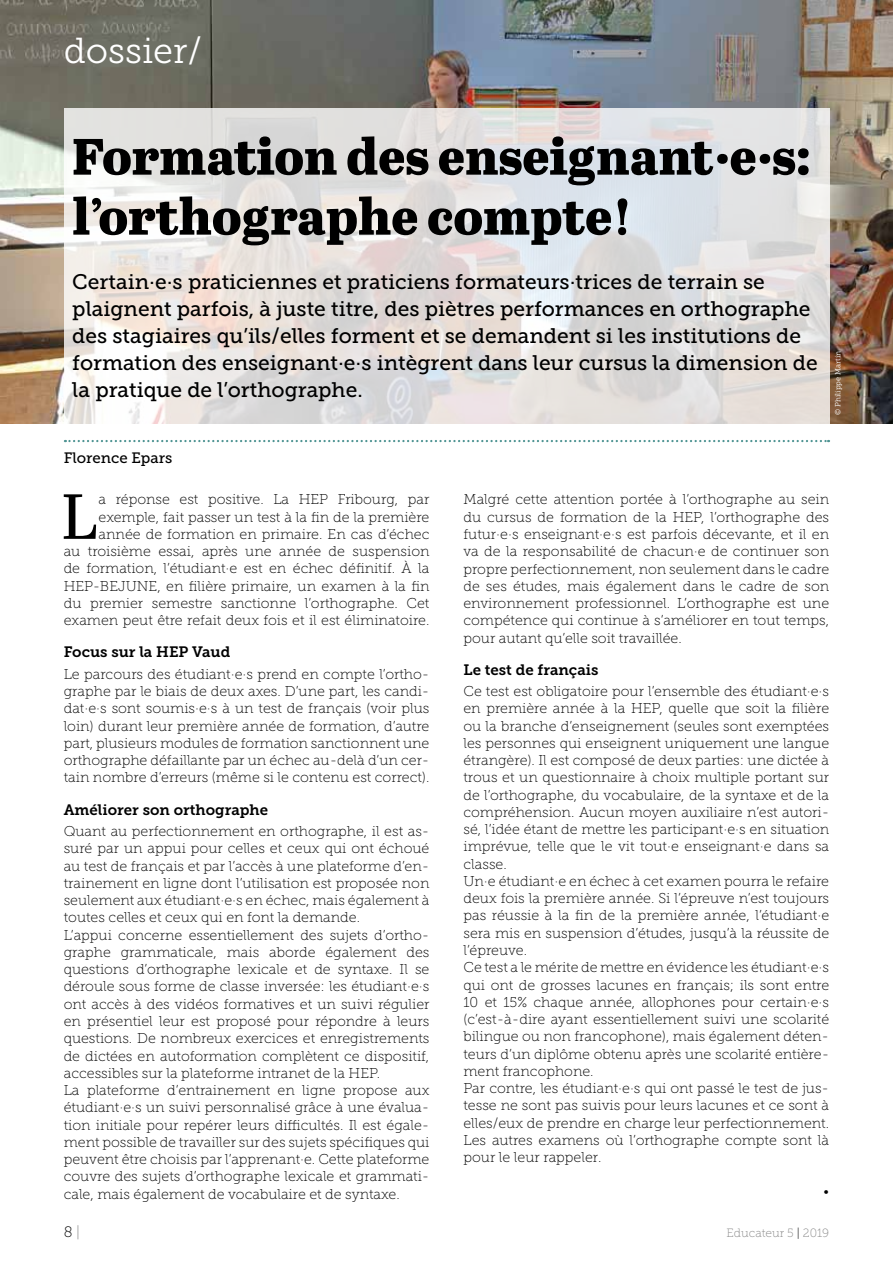
<style>
.page{position:relative;width:893px;height:1263px;background:#fff}
.page>*{position:absolute;margin:0;border:0;box-sizing:border-box;transform-origin:0 0}
.t1{font:63.6px "Abril Text";color:#000}
.t2{font:800 51px/60px "Abril Text";color:#000}
.t3{font:36px "Museo Slab 300";color:#fff}
.t4{font:21px/27px "Museo Slab 500";color:#000}
.t5{font:15px "Museo Slab 700";color:#000}
.t6{font:15px "Museo Slab 500";color:#000}
.t7{font:15px "Museo Slab 100";color:#000}
.t8{font:14.25px/17.2px "Museo Slab 100";color:#000;text-align:justify}
.t9{font:12px "Museo Slab 100";color:#878787}
.t10{font:7.5px "Museo Slab 300";color:#fff}
.s1{color:#878787}
.s2{color:#000}
</style>
<div class="page">
<svg style="left:65px;top:440px;width:764px;height:2px"></svg>
<img style="left:0;top:0;width:893px;height:423px">
<svg style="left:64px;top:108px;width:765px;height:316px;background:#e3e1e0"></svg>
<h3 class="t3" style="left:64px;top:31px;width:140px">dossier/</h3>
<h2 class="t2" style="left:72px;top:124px;width:740px">Formation des enseignant·e·s: l’orthographe compte!</h2>
<p class="t4" style="left:72px;top:268px;width:747px">Certain·e·s praticiennes et praticiens formateurs·trices de terrain se plaignent parfois, à juste titre, des piètres performances en orthographe des stagiaires qu’ils/elles forment et se demandent si les institutions de formation des enseignant·e·s intègrent dans leur cursus la dimension de la pratique de l’orthographe.</p>
<p class="t6" style="left:64px;top:450px;width:110px">Florence Epars</p>
<p class="t10" style="left:834px;top:415px;width:65px;rotate:-90deg">© Philippe Martin</p>
<h1 class="t1" style="left:61px;top:470px;width:39px">L</h1>
<p class="t8" style="left:64px;top:491px;width:367px;text-align:right">a réponse est positive. La HEP Fribourg, par exemple, fait passer un test à la fin de la première année de formation en primaire. En cas d’échec<br>au troisième essai, après une année de suspension de formation, l’étudiant·e est en échec définitif. À la HEP-BEJUNE, en filière primaire, un examen à la fin du premier semestre sanctionne l’orthographe. Cet examen peut être refait deux fois et il est éliminatoire.</p>
<p class="t5" style="left:64px;top:644px;width:168px">Focus sur la HEP Vaud</p>
<p class="t8" style="left:64px;top:665px;width:367px">Le parcours des étudiant·e·s prend en compte l’ortho&shy;graphe par le biais de deux axes. D’une part, les candi&shy;dat·e·s sont soumis·e·s à un test de français (voir plus loin) durant leur première année de formation, d’autre part, plusieurs modules de formation sanctionnent une orthographe défaillante par un échec au-delà d’un cer&shy;tain nombre d’erreurs (même si le contenu est correct).</p>
<p class="t5" style="left:64px;top:801px;width:206px">Améliorer son orthographe</p>
<p class="t8" style="left:64px;top:823px;width:367px;text-align:left">Quant au perfectionnement en orthographe, il est as&shy;suré par un appui pour celles et ceux qui ont échoué au test de français et par l’accès à une plateforme d’en&shy;trainement en ligne dont l’utilisation est proposée non seulement aux étudiant·e·s en échec, mais également à toutes celles et ceux qui en font la demande.<br>L’appui concerne essentiellement des sujets d’ortho&shy;graphe grammaticale, mais aborde également des questions d’orthographe lexicale et de syntaxe. Il se déroule sous forme de classe inversée: les étudiant·e·s ont accès à des vidéos formatives et un suivi régulier en présentiel leur est proposé pour répondre à leurs questions. De nombreux exercices et enregistrements de dictées en autoformation complètent ce dispositif, accessibles sur la plateforme intranet de la HEP.<br>La plateforme d’entrainement en ligne propose aux étudiant·e·s un suivi personnalisé grâce à une évalua&shy;tion initiale pour repérer leurs difficultés. Il est égale&shy;ment possible de travailler sur des sujets spécifiques qui peuvent être choisis par l’apprenant·e. Cette plateforme couvre des sujets d’orthographe lexicale et grammati&shy;cale, mais également de vocabulaire et de syntaxe.</p>
<p class="t8" style="left:463px;top:491px;width:367px">Malgré cette attention portée à l’orthographe au sein du cursus de formation de la HEP, l’orthographe des futur·e·s enseignant·e·s est parfois décevante, et il en va de la responsabilité de chacun·e de continuer son propre perfectionnement, non seulement dans le cadre de ses études, mais également dans le cadre de son environnement professionnel. L’orthographe est une compétence qui continue à s’améliorer en tout temps, pour autant qu’elle soit travaillée.</p>
<p class="t5" style="left:463px;top:661px;width:136px">Le test de français</p>
<p class="t8" style="left:463px;top:683px;width:367px;text-align:left">Ce test est obligatoire pour l’ensemble des étudiant·e·s en première année à la HEP, quelle que soit la filière ou la branche d’enseignement (seules sont exemptées les personnes qui enseignent uniquement une langue étrangère). Il est composé de deux parties: une dictée à trous et un questionnaire à choix multiple portant sur de l’orthographe, du vocabulaire, de la syntaxe et de la compréhension. Aucun moyen auxiliaire n’est autori&shy;sé, l’idée étant de mettre les participant·e·s en situation imprévue, telle que le vit tout·e enseignant·e dans sa classe.<br>Un·e étudiant·e en échec à cet examen pourra le refaire deux fois la première année. Si l’épreuve n’est toujours pas réussie à la fin de la première année, l’étudiant·e sera mis en suspension d’études, jusqu’à la réussite de l’épreuve.<br>Ce test a le mérite de mettre en évidence les étudiant·e·s qui ont de grosses lacunes en français; ils sont entre 10 et 15% chaque année, allophones pour certain·e·s (c’est-à-dire ayant essentiellement suivi une scolarité bilingue ou non francophone), mais également déten&shy;teurs d’un diplôme obtenu après une scolarité entière&shy;ment francophone.<br>Par contre, les étudiant·e·s qui ont passé le test de jus&shy;tesse ne sont pas suivis pour leurs lacunes et ce sont à elles/eux de prendre en charge leur perfectionnement.<br>Les autres examens où l’orthographe compte sont là pour le leur rappeler.</p>
<p class="t8" style="left:824px;top:1183px;width:7px">•</p>
<p class="t7" style="left:64px;top:1223px;width:18px">8<span class="s1">|</span></p>
<p class="t9" style="left:727px;top:1226px;width:104px">Educateur 5 <span class="s2">|</span> 2019</p>
</div>
